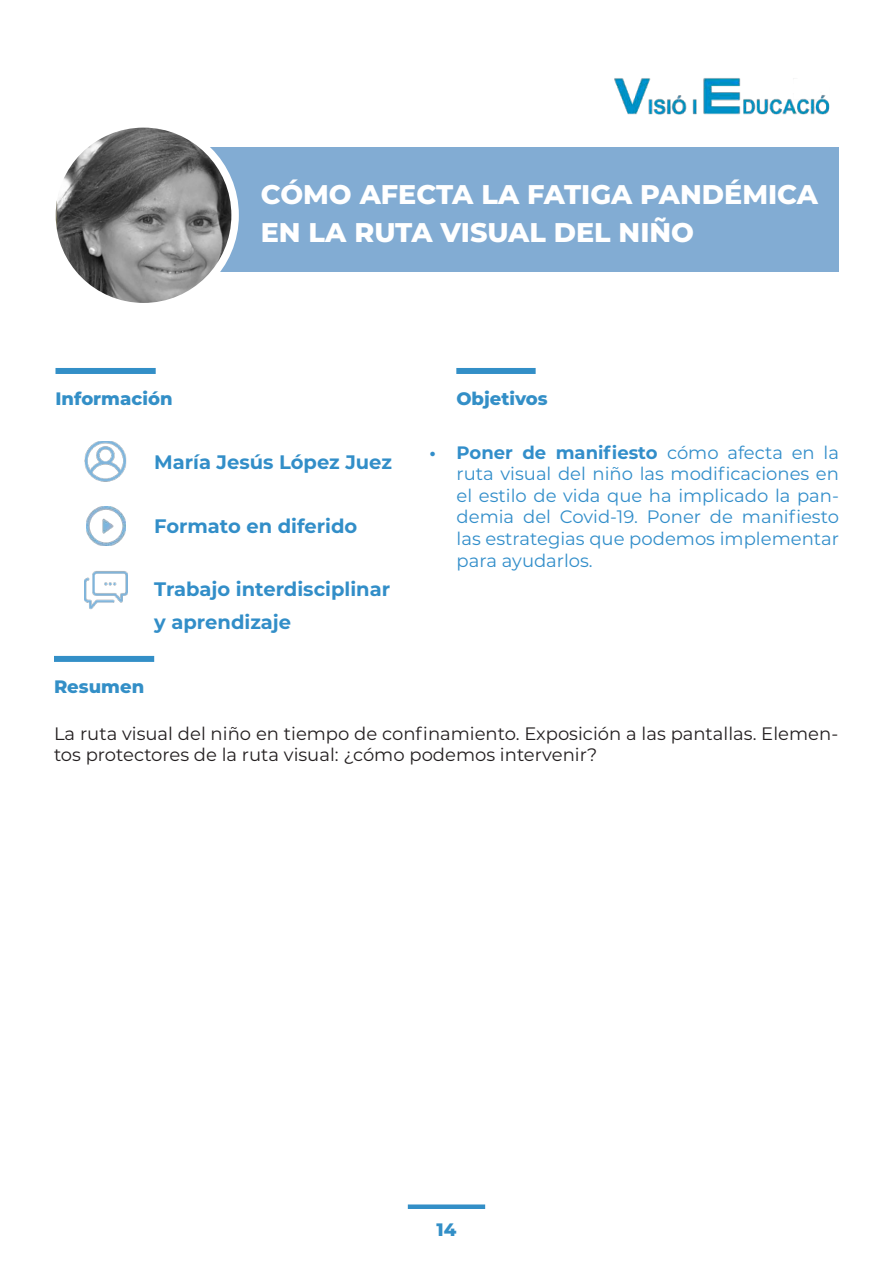
<style>
.page{position:relative;width:893px;height:1263px;background:#fff}
.page>*{position:absolute;margin:0;border:0;box-sizing:border-box;transform-origin:0 0}
.t1{font:800 27px/37.5px "Montserrat";color:#fff}
.t2{font:700 19.5px/32.2px "Montserrat";color:#328ec8}
.t3{font:18px/21.6px "Montserrat";color:#328eca;text-align:justify}
.t4{font:18px/21.6px "Montserrat";color:#231f20}
.t5{font:800 18px "Montserrat";color:#338fc7}
.s1{font-weight:700}
</style>
<div class="page">
<img style="left:614px;top:78px;width:216px;height:37px">
<div style="left:408px;top:1204px;width:77px;height:5px;background:#338fc7"></div>
<div style="left:56px;top:368px;width:100px;height:6px;background:#338fc7"></div>
<div style="left:54px;top:656px;width:100px;height:6px;background:#338fc7"></div>
<div style="left:456px;top:368px;width:80px;height:6px;background:#338fc7"></div>
<img style="left:84px;top:441px;width:43px;height:41px">
<img style="left:87px;top:507px;width:38px;height:39px">
<img style="left:84px;top:571px;width:43px;height:39px">
<div style="left:104px;top:148px;width:735px;height:124px;background:#82acd3"></div>
<img style="left:57px;top:129px;width:178px;height:172px">
<div style="left:48px;top:120px;width:191px;height:190px;border:8px solid #fff;border-radius:50%"></div>
<h1 class="t1" style="left:261px;top:174px;width:559px">CÓMO AFECTA LA FATIGA PANDÉMICA<br>EN LA RUTA VISUAL DEL NIÑO</h1>
<p class="t5" style="left:56px;top:385px;width:119px">Información</p>
<p class="t2" style="left:154px;top:445px;width:239px">María Jesús López Juez</p>
<p class="t2" style="left:154px;top:509px;width:205px">Formato en diferido</p>
<p class="t2" style="left:154px;top:572px;width:237px">Trabajo interdisciplinar y aprendizaje</p>
<p class="t5" style="left:54px;top:673px;width:92px">Resumen</p>
<p class="t5" style="left:456px;top:385px;width:93px">Objetivos</p>
<p class="t3" style="left:457px;top:441px;width:384px;text-indent:-27px"><span class="s1">• Poner de manifiesto</span> cómo afecta en la ruta visual del niño las modificaciones en el estilo de vida que ha implicado la pan&shy;demia del Covid-19. Poner de manifiesto las estrategias que podemos implementar para ayudarlos.</p>
<p class="t4" style="left:54px;top:722px;width:786px">La ruta visual del niño en tiempo de confinamiento. Exposición a las pantallas. Elemen&shy;tos protectores de la ruta visual: ¿cómo podemos intervenir?</p>
<p class="t5" style="left:437px;top:1216px;width:21px">14</p>
</div>
